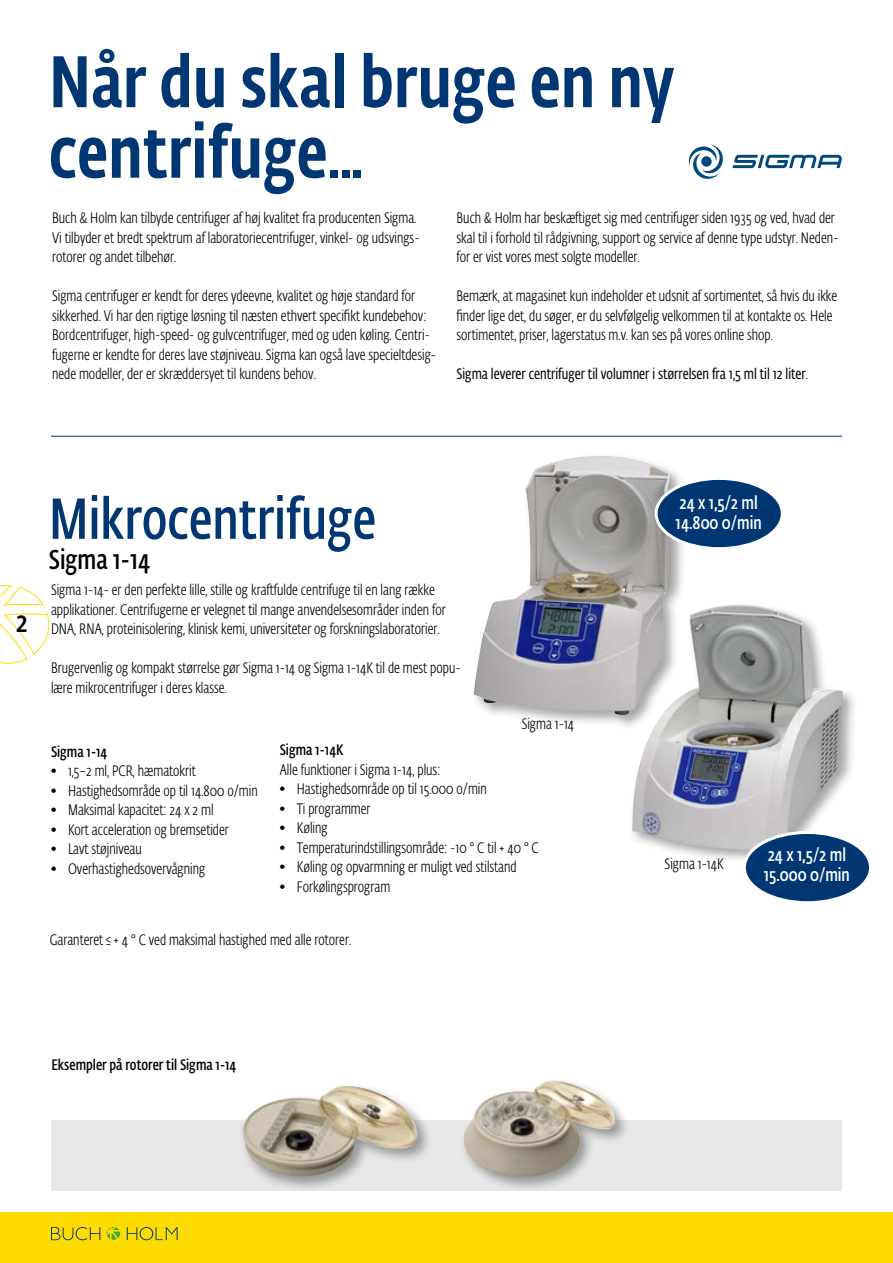
<style>
.page{position:relative;width:893px;height:1263px;background:#fff}
.page>*{position:absolute;margin:0;border:0;box-sizing:border-box;transform-origin:0 0}
.Overskrift_til_vare{font:500 72px/70.5px "Fe Sa Cond Alt Std";color:#003671}
.Produktoverskrift{font:600 57px "Fe Sa Cond Alt Std";color:#003671}
.t1{font:600 30px "Fe Sa Cond Alt Std";color:#000}
.produkt_headline_2{font:600 27px "Fe Sa Cond Alt Std";color:#000}
.Brødtekst_til_vare{font:600 18px "Fe Sa Cond Alt Std";color:#fff}
.Brødtekst_til_vare-2{font:300 15px/19.5px "Fe Sa Cond Alt Std";color:#000}
.Fakturatekst{font:300 15px "Fe Sa Cond Alt Std";color:#000}
.Brødtekst_til_vare-3{font:15px "Fe Sa Cond Alt Std";color:#000}
.Fakturatekst-2{font:600 15px "Fe Sa Cond Alt Std";color:#000}
.s1{font-size:57px}
.s2{font-weight:300}
</style>
<div class="page">
<div style="left:0;top:1212px;width:893px;height:51px;background:#ffdc00"></div>
<svg style="left:106px;top:1227px;width:14px;height:13px"></svg>
<svg style="left:127px;top:1227px;width:51px;height:13px"></svg>
<svg style="left:51px;top:1227px;width:49px;height:13px"></svg>
<svg style="left:0;top:585px;width:49px;height:78px"></svg>
<hr style="left:51px;top:436px;width:791px;height:1px;background:#003671">
<div style="left:471px;top:452px;width:216px;height:278px;background:#000;opacity:.35"></div>
<img style="left:474px;top:456px;width:199px;height:259px">
<div style="left:628px;top:601px;width:231px;height:265px;background:#000;opacity:.35"></div>
<img style="left:632px;top:604px;width:212px;height:247px">
<svg style="left:689px;top:145px;width:34px;height:34px"></svg>
<svg style="left:732px;top:155px;width:110px;height:13px"></svg>
<div style="left:656px;top:478px;width:126px;height:71px;background:#003671;border-radius:50%"></div>
<div style="left:655px;top:477px;width:129px;height:73px;border:3px solid #fff;border-radius:50%"></div>
<div style="left:744px;top:832px;width:126px;height:71px;background:#003671;border-radius:50%"></div>
<div style="left:743px;top:831px;width:129px;height:73px;border:3px solid #fff;border-radius:50%"></div>
<div style="left:51px;top:1120px;width:791px;height:71px;background:#e7e7e7"></div>
<div style="left:460px;top:1077px;width:170px;height:115px;background:#000;opacity:.35"></div>
<img style="left:462px;top:1080px;width:153px;height:98px">
<div style="left:239px;top:1083px;width:193px;height:109px;background:#000;opacity:.35"></div>
<img style="left:242px;top:1085px;width:176px;height:94px">
<p class="Overskrift_til_vare" style="left:49px;top:48px;width:627px">Når du skal bruge en ny centrifuge<span class="s1">...</span></p>
<p class="Brødtekst_til_vare-2" style="left:52px;top:209px;width:366px">Buch &amp; Holm kan tilbyde centrifuger af høj kvalitet fra producenten Sigma.</p>
<p class="Brødtekst_til_vare-2" style="left:52px;top:228px;width:369px">Vi tilbyder et bredt spektrum af laboratoriecentrifuger, vinkel- og udsvings&shy;rotorer og andet tilbehør.</p>
<p class="Brødtekst_til_vare-2" style="left:52px;top:287px;width:385px">Sigma centrifuger er kendt for deres ydeevne, kvalitet og høje standard for sikkerhed. Vi har den rigtige løsning til næsten ethvert specifikt kundebehov:<br>Bordcentrifuger, high-speed- og gulvcentrifuger, med og uden køling. Centri&shy;fugerne er kendte for deres lave støjniveau. Sigma kan også lave specieltdesig&shy;nede modeller, der er skræddersyet til kundens behov.</p>
<p class="Brødtekst_til_vare-2" style="left:457px;top:209px;width:383px">Buch &amp; Holm har beskæftiget sig med centrifuger siden 1935 og ved, hvad der skal til i forhold til rådgivning, support og service af denne type udstyr. Neden&shy;for er vist vores mest solgte modeller.</p>
<p class="Brødtekst_til_vare-2" style="left:457px;top:287px;width:382px">Bemærk, at magasinet kun indeholder et udsnit af sortimentet, så hvis du ikke</p>
<p class="Brødtekst_til_vare-2" style="left:457px;top:306px;width:377px">finder lige det, du søger, er du selvfølgelig velkommen til at kontakte os. Hele</p>
<p class="Brødtekst_til_vare-2" style="left:457px;top:326px;width:318px">sortimentet, priser, lagerstatus m.v. kan ses på vores online shop.</p>
<p class="Brødtekst_til_vare-3" style="left:457px;top:365px;width:353px">Sigma leverer centrifuger til volumner i størrelsen fra 1,5 ml til 12 liter<span class="s2">.</span></p>
<h3 class="t1" style="left:16px;top:603px;width:14px">2</h3>
<p class="Produktoverskrift" style="left:49px;top:484px;width:329px">Mikrocentrifuge</p>
<p class="produkt_headline_2" style="left:49px;top:543px;width:103px">Sigma 1-14</p>
<p class="Brødtekst_til_vare-2" style="left:51px;top:580px;width:396px">Sigma 1-14- er den perfekte lille, stille og kraftfulde centrifuge til en lang række applikationer. Centrifugerne er velegnet til mange anvendelsesområder inden for<br>DNA, RNA, proteinisolering, klinisk kemi, universiteter og forskningslaboratorier.</p>
<p class="Brødtekst_til_vare-2" style="left:51px;top:658px;width:411px">Brugervenlig og kompakt størrelse gør Sigma 1-14 og Sigma 1-14K til de mest popu&shy;lære mikrocentrifuger i deres klasse.</p>
<p class="Fakturatekst" style="left:522px;top:715px;width:54px">Sigma 1-14</p>
<p class="Fakturatekst-2" style="left:51px;top:743px;width:58px">Sigma 1-14</p>
<p class="Brødtekst_til_vare-2" style="left:51px;top:762px;width:146px">• 1,5–2 ml, PCR, hæmatokrit</p>
<p class="Brødtekst_til_vare-2" style="left:51px;top:781px;width:208px">• Hastighedsområde op til 14.800 o/min</p>
<p class="Brødtekst_til_vare-2" style="left:51px;top:801px;width:164px">• Maksimal kapacitet: 24 x 2 ml</p>
<p class="Brødtekst_til_vare-2" style="left:51px;top:820px;width:179px">• Kort acceleration og bremsetider</p>
<p class="Brødtekst_til_vare-2" style="left:51px;top:840px;width:92px">• Lavt støjniveau</p>
<p class="Brødtekst_til_vare-2" style="left:51px;top:859px;width:156px">• Overhastighedsovervågning</p>
<p class="Fakturatekst-2" style="left:280px;top:741px;width:65px">Sigma 1-14K</p>
<p class="Brødtekst_til_vare-2" style="left:280px;top:760px;width:162px">Alle funktioner i Sigma 1-14, plus:</p>
<p class="Brødtekst_til_vare-2" style="left:280px;top:779px;width:209px">• Hastighedsområde op til 15.000 o/min</p>
<p class="Brødtekst_til_vare-2" style="left:280px;top:799px;width:92px">• Ti programmer</p>
<p class="Brødtekst_til_vare-2" style="left:280px;top:818px;width:49px">• Køling</p>
<p class="Brødtekst_til_vare-2" style="left:280px;top:838px;width:260px">• Temperaturindstillingsområde: -10 ° C til + 40 ° C</p>
<p class="Brødtekst_til_vare-2" style="left:280px;top:857px;width:238px">• Køling og opvarmning er muligt ved stilstand</p>
<p class="Brødtekst_til_vare-2" style="left:280px;top:877px;width:112px">• Forkølingsprogram</p>
<p class="Fakturatekst" style="left:50px;top:931px;width:303px">Garanteret ≤ + 4 ° C ved maksimal hastighed med alle rotorer.</p>
<p class="Fakturatekst-2" style="left:51px;top:1056px;width:187px">Eksempler på rotorer til Sigma 1-14</p>
<p class="Brødtekst_til_vare" style="left:679px;top:492px;width:80px">24 x 1,5/2 ml</p>
<p class="Brødtekst_til_vare" style="left:676px;top:512px;width:88px">14.800 0/min</p>
<p class="Fakturatekst" style="left:665px;top:855px;width:61px">Sigma 1-14K</p>
<p class="Brødtekst_til_vare" style="left:768px;top:844px;width:80px">24 x 1,5/2 ml</p>
<p class="Brødtekst_til_vare" style="left:764px;top:864px;width:87px">15.000 0/min</p>
</div>
